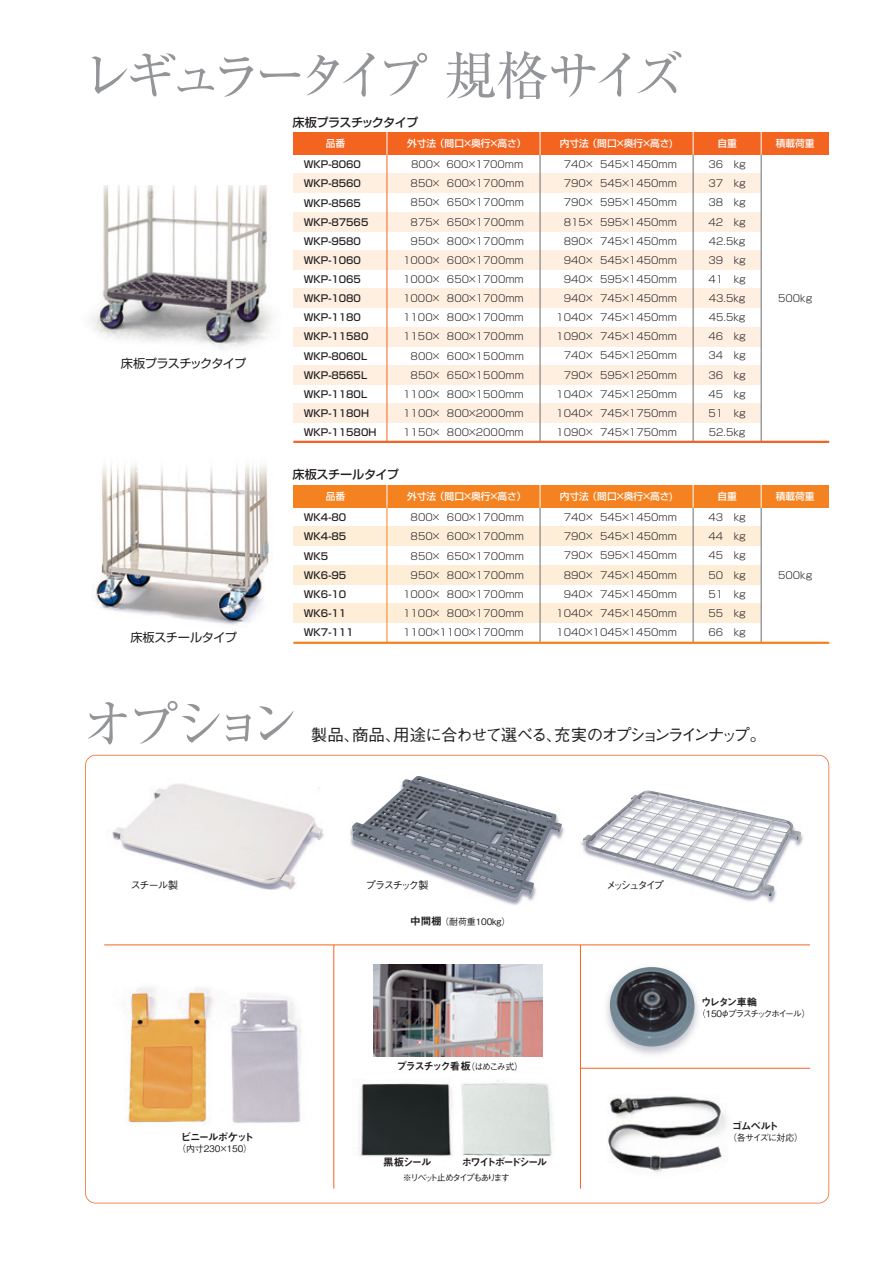
<style>
.page{position:relative;width:893px;height:1263px;background:#fff}
.page>*{position:absolute;margin:0;border:0;box-sizing:border-box;transform-origin:0 0}
.t1{font:52.5px "Ryumin Pro";letter-spacing:-.165em;color:#939598}
.t2{font:500 16.5px "Gothic BBB Pro";letter-spacing:-.105em;color:#231f20}
.t3{font:12.15px "Shin Go Pro";letter-spacing:-.045em;color:#231f20}
.t4{font:500 12.15px "Shin Go Pro";letter-spacing:-.05em;color:#231f20}
.t5{font:500 12.15px "Shin Go Pro";letter-spacing:-.03em;color:#231f20}
.t6{font:10.5px "Midashi Go Pro MB31";letter-spacing:-.145em;color:#231f20}
.t7{font:500 10.5px "Gothic BBB Pro";letter-spacing:-.175em;color:#231f20}
.t8{font:10.5px "Midashi Go Pro MB31";letter-spacing:-.12em;color:#231f20}
.t9{font:500 10.5px "Gothic BBB Pro";letter-spacing:-.235em;color:#231f20}
.t10{font:300 9.75px/19.2px "Shin Go Pro";color:#231f20;text-align:right}
.t11{font:500 9.75px/19.2px "Shin Go Pro";color:#231f20}
.t12{font:500 9.75px "Shin Go Pro";color:#fff}
.t13{font:500 9px "Gothic BBB Pro";letter-spacing:-.015em;color:#231f20}
.t14{font:500 9px "Gothic BBB Pro";letter-spacing:-.175em;color:#231f20}
.t15{font:500 9px "Gothic BBB Pro";letter-spacing:-.2em;color:#231f20}
.t16{font:500 9px "Gothic BBB Pro";letter-spacing:-.07em;color:#231f20}
.s1{font-family:"Midashi Go Pro MB31";font-weight:400;font-size:10.5px}
.s2{font-family:"Gothic BBB Pro";font-weight:500;font-size:9px}
</style>
<div class="page">
<svg style="left:85px;top:755px;width:744px;height:448px"></svg>
<img style="left:95px;top:403px;width:215px;height:239px">
<img style="left:90px;top:186px;width:234px;height:164px">
<div style="left:293px;top:132px;width:536px;height:23px;background:#f36421"></div>
<div style="left:293px;top:174px;width:468px;height:19px;background:#feefe1"></div>
<div style="left:293px;top:212px;width:468px;height:19px;background:#feefe1"></div>
<div style="left:293px;top:250px;width:468px;height:20px;background:#feefe1"></div>
<div style="left:293px;top:289px;width:468px;height:19px;background:#feefe1"></div>
<div style="left:293px;top:327px;width:468px;height:19px;background:#feefe1"></div>
<div style="left:293px;top:365px;width:468px;height:19px;background:#feefe1"></div>
<div style="left:293px;top:404px;width:468px;height:19px;background:#feefe1"></div>
<hr style="left:693px;top:155px;width:1px;height:287px;background:#6c6d70">
<hr style="left:761px;top:155px;width:1px;height:287px;background:#6c6d70">
<hr style="left:540px;top:155px;width:1px;height:287px;background:#6c6d70">
<hr style="left:387px;top:155px;width:1px;height:287px;background:#f36421">
<svg style="left:693px;top:132px;width:1px;height:23px"></svg>
<svg style="left:761px;top:132px;width:1px;height:23px"></svg>
<svg style="left:540px;top:132px;width:1px;height:23px"></svg>
<svg style="left:387px;top:132px;width:1px;height:23px"></svg>
<div style="left:293px;top:485px;width:536px;height:23px;background:#f58220"></div>
<div style="left:293px;top:527px;width:468px;height:19px;background:#feeed8"></div>
<div style="left:293px;top:565px;width:468px;height:19px;background:#feeed8"></div>
<div style="left:293px;top:603px;width:468px;height:20px;background:#feeed8"></div>
<hr style="left:693px;top:508px;width:1px;height:135px;background:#6c6d70">
<hr style="left:761px;top:508px;width:1px;height:135px;background:#6c6d70">
<hr style="left:540px;top:508px;width:1px;height:135px;background:#6c6d70">
<hr style="left:387px;top:508px;width:1px;height:135px;background:#f58220">
<svg style="left:693px;top:485px;width:1px;height:23px"></svg>
<svg style="left:761px;top:485px;width:1px;height:23px"></svg>
<svg style="left:540px;top:485px;width:1px;height:23px"></svg>
<svg style="left:387px;top:485px;width:1px;height:23px"></svg>
<img style="left:601px;top:962px;width:103px;height:98px">
<svg style="left:703px;top:997px;width:1px;height:21px"></svg>
<img style="left:610px;top:967px;width:85px;height:79px">
<img style="left:107px;top:777px;width:226px;height:125px">
<img style="left:108px;top:971px;width:207px;height:164px">
<img style="left:348px;top:776px;width:218px;height:131px">
<img style="left:352px;top:776px;width:210px;height:122px">
<img style="left:579px;top:791px;width:226px;height:114px">
<img style="left:583px;top:790px;width:218px;height:106px">
<hr style="left:104px;top:945px;width:706px;height:1px;background:#f36421">
<hr style="left:334px;top:945px;width:1px;height:244px;background:#f36421">
<hr style="left:580px;top:945px;width:1px;height:244px;background:#f36421">
<hr style="left:580px;top:1068px;width:230px;height:1px;background:#f36421">
<img style="left:353px;top:1072px;width:213px;height:97px">
<img style="left:374px;top:965px;width:168px;height:92px">
<hr style="left:293px;top:441px;width:536px;height:2px;background:#f36421">
<hr style="left:293px;top:642px;width:536px;height:2px;background:#f58220">
<h1 class="t1" style="left:80px;top:34px;width:607px">レギュラータイプ 規格サイズ</h1>
<p class="t3" style="left:121px;top:353px;width:127px">床板プラスチックタイプ</p>
<p class="t3" style="left:130px;top:627px;width:108px">床板スチールタイプ</p>
<p class="t4" style="left:293px;top:112px;width:127px">床板プラスチックタイプ</p>
<p class="t12" style="left:326px;top:135px;width:21px">品番</p>
<p class="t12" style="left:407px;top:135px;width:121px">外寸法 （間口×奥行×高さ）</p>
<p class="t12" style="left:560px;top:135px;width:115px">内寸法 （間口×奥行×高さ)</p>
<p class="t12" style="left:717px;top:135px;width:21px">自重</p>
<p class="t12" style="left:776px;top:135px;width:40px">積載荷重</p>
<p class="t11" style="left:304px;top:154px;width:74px">WKP-8060<br>WKP-8560<br>WKP-8565<br>WKP-87565<br>WKP-9580<br>WKP-1060<br>WKP-1065<br>WKP-1080<br>WKP-1180<br>WKP-11580<br>WKP-8060L<br>WKP-8565L<br>WKP-1180L<br>WKP-1180H<br>WKP-11580H</p>
<p class="t10" style="left:403px;top:154px;width:122px">800× 600×1700mm<br>850× 600×1700mm<br>850× 650×1700mm<br>875× 650×1700mm<br>950× 800×1700mm<br>1000× 600×1700mm<br>1000× 650×1700mm<br>1000× 800×1700mm<br>1100× 800×1700mm<br>1150× 800×1700mm<br>800× 600×1500mm<br>850× 650×1500mm<br>1100× 800×1500mm<br>1100× 800×2000mm<br>1150× 800×2000mm</p>
<p class="t10" style="left:556px;top:154px;width:122px">740× 545×1450mm<br>790× 545×1450mm<br>790× 595×1450mm<br>815× 595×1450mm<br>890× 745×1450mm<br>940× 545×1450mm<br>940× 595×1450mm<br>940× 745×1450mm<br>1040× 745×1450mm<br>1090× 745×1450mm<br>740× 545×1250mm<br>790× 595×1250mm<br>1040× 745×1250mm<br>1040× 745×1750mm<br>1090× 745×1750mm</p>
<p class="t10" style="left:708px;top:154px;width:39px;text-align:justify">36 kg 37 kg 38 kg 42 kg 42.5kg 39 kg 41 kg 43.5kg 45.5kg 46 kg 34 kg 36 kg 45 kg 51 kg 52.5kg</p>
<p class="t10" style="left:778px;top:288px;width:36px">500kg</p>
<p class="t5" style="left:293px;top:465px;width:108px">床板スチールタイプ</p>
<p class="t12" style="left:326px;top:488px;width:21px">品番</p>
<p class="t12" style="left:407px;top:488px;width:121px">外寸法 （間口×奥行×高さ）</p>
<p class="t12" style="left:560px;top:488px;width:115px">内寸法 （間口×奥行×高さ)</p>
<p class="t12" style="left:717px;top:488px;width:21px">自重</p>
<p class="t12" style="left:776px;top:488px;width:40px">積載荷重</p>
<p class="t11" style="left:304px;top:507px;width:51px">WK4-80<br>WK4-85<br>WK5<br>WK6-95<br>WK6-10<br>WK6-11<br>WK7-111</p>
<p class="t10" style="left:403px;top:507px;width:122px">800× 600×1700mm<br>850× 600×1700mm<br>850× 650×1700mm<br>950× 800×1700mm<br>1000× 800×1700mm<br>1100× 800×1700mm<br>1100×1100×1700mm</p>
<p class="t10" style="left:556px;top:507px;width:122px">740× 545×1450mm<br>790× 545×1450mm<br>790× 595×1450mm<br>890× 745×1450mm<br>940× 745×1450mm<br>1040× 745×1450mm<br>1040×1045×1450mm</p>
<p class="t10" style="left:708px;top:507px;width:39px;text-align:justify">43 kg 44 kg 45 kg 50 kg 51 kg 55 kg 66 kg</p>
<p class="t10" style="left:778px;top:565px;width:36px">500kg</p>
<h1 class="t1" style="left:82px;top:682px;width:220px">オプション</h1>
<h2 class="t2" style="left:311px;top:722px;width:457px">製品、商品、用途に合わせて選べる、充実のオプションラインナップ。</h2>
<p class="t7" style="left:130px;top:877px;width:50px">スチール製</p>
<p class="t7" style="left:366px;top:877px;width:65px">プラスチック製</p>
<p class="t9" style="left:606px;top:877px;width:59px">メッシュタイプ</p>
<p class="t8" style="left:181px;top:1128px;width:75px">ビニールポケット</p>
<p class="t13" style="left:177px;top:1141px;width:77px">（内寸230×150）</p>
<p class="t13" style="left:410px;top:914px;width:102px"><span class="s1">中間棚</span>（耐荷重100kg）</p>
<p class="t6" style="left:396px;top:1058px;width:128px">プラスチック看板<span class="s2">（はめこみ式）</span></p>
<p class="t6" style="left:383px;top:1154px;width:50px">黒板シール</p>
<p class="t6" style="left:462px;top:1154px;width:87px">ホワイトボードシール</p>
<p class="t15" style="left:403px;top:1171px;width:109px">※リベット止めタイプもあります</p>
<p class="t6" style="left:701px;top:993px;width:58px">ウレタン車輪</p>
<p class="t14" style="left:697px;top:1006px;width:115px">（150φプラスチックホイール）</p>
<p class="t6" style="left:732px;top:1117px;width:48px">ゴムベルト</p>
<p class="t16" style="left:728px;top:1130px;width:77px">（各サイズに対応）</p>
</div>
